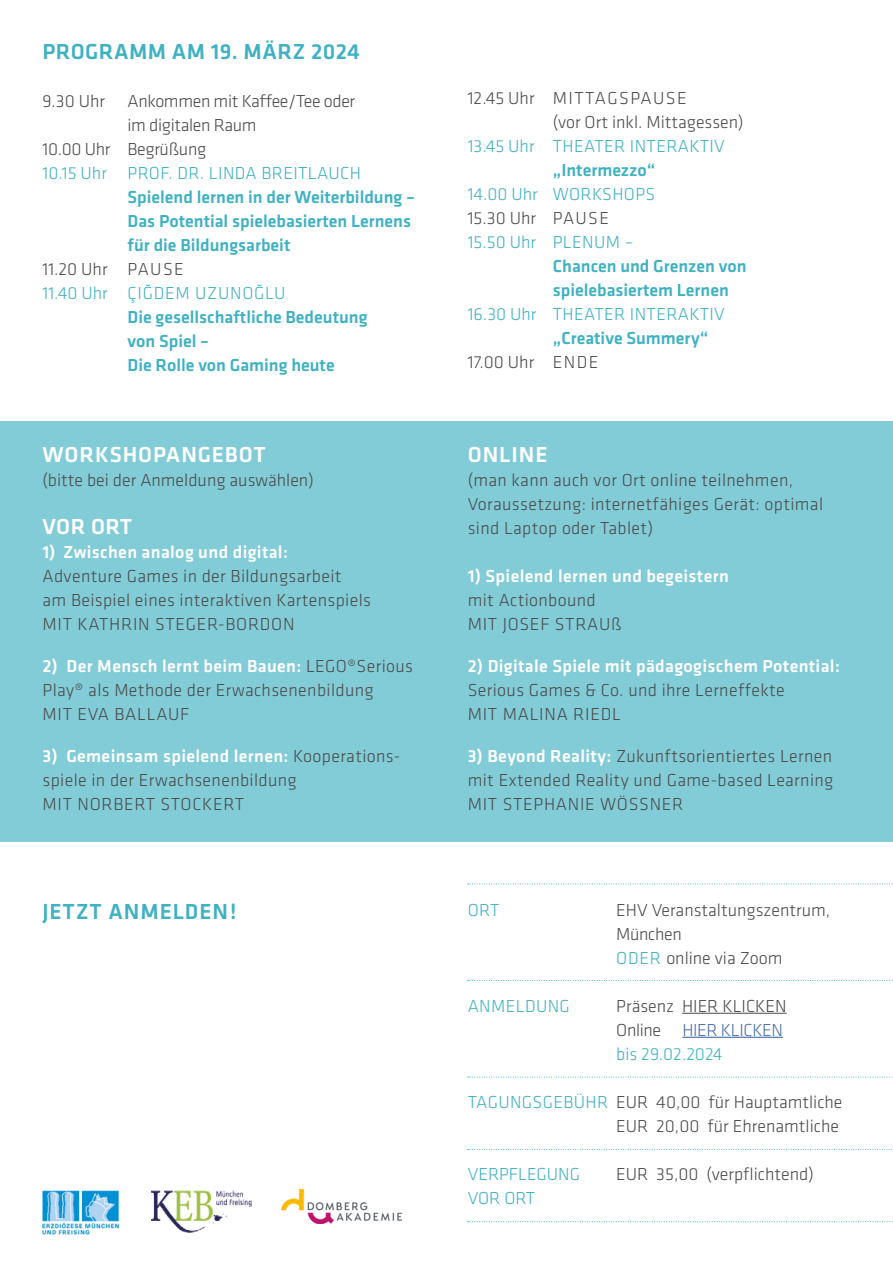
<style>
.page{position:relative;width:893px;height:1263px;background:#fff}
.page>*{position:absolute;margin:0;border:0;box-sizing:border-box;transform-origin:0 0}
.t1{font:500 22.5px "Klavika Basic";letter-spacing:.025em;color:#3eb1c3}
.t2{font:500 22.5px "Klavika Basic";letter-spacing:.04em;color:#fff}
.t3{font:300 18px/24px "Klavika Basic";letter-spacing:.02em;color:#4a4a49}
.t4{font:500 18px/24px "Klavika Basic";color:#3eb1c3}
.t5{font:300 18px/24px "Klavika Basic";color:#4a4a49}
.t6{font:500 18px/24px "Klavika Basic";letter-spacing:.02em;color:#fff}
.t7{font:300 18px "Klavika Basic";letter-spacing:.02em;color:#3eb1c3}
.t8{font:300 18px "Klavika Basic";letter-spacing:.04em;color:#4a4a49}
.t9{font:300 18px "Klavika Basic";letter-spacing:-.02em;color:#4a4a49}
.t10{font:300 18px "Klavika Basic";letter-spacing:.04em;color:#3eb1c3}
.t11{font:300 18px "Klavika Basic";letter-spacing:.075em;color:#4a4a49}
.t12{font:300 18px "Klavika Basic";letter-spacing:-.02em;color:#4a6eaa}
.t13{font:300 18px "Klavika Basic";letter-spacing:-.005em;color:#3eb1c3}
.t14{font:300 18px "Klavika Basic";color:#3eb1c3}
.s1{font-weight:500;color:#fff}
.s2{font-weight:300;color:#4a4a49}
.s3{color:#3eb1c3}
.s4{color:#4a4a49}
</style>
<div class="page">
<div style="left:0;top:421px;width:893px;height:421px;background:#82ccd8"></div>
<hr style="left:682px;top:1013px;width:105px;height:1px;background:#4a4a49">
<hr style="left:682px;top:1037px;width:101px;height:1px;background:#275b9b">
<img style="left:42px;top:1190px;width:78px;height:45px">
<img style="left:151px;top:1190px;width:100px;height:42px">
<img style="left:282px;top:1190px;width:119px;height:33px">
<svg style="left:468px;top:980px;width:425px;height:1px"></svg>
<svg style="left:468px;top:883px;width:425px;height:1px"></svg>
<svg style="left:468px;top:1077px;width:425px;height:1px"></svg>
<svg style="left:468px;top:1149px;width:425px;height:1px"></svg>
<svg style="left:468px;top:1221px;width:425px;height:1px"></svg>
<p class="t1" style="left:43px;top:37px;width:319px">PROGRAMM AM 19. MÄRZ 2024</p>
<p class="t3" style="left:43px;top:89px;width:64px">9.30 Uhr</p>
<p class="t9" style="left:128px;top:91px;width:229px">Ankommen mit Kaffee/Tee oder</p>
<p class="t9" style="left:128px;top:115px;width:131px">im digitalen Raum</p>
<p class="t9" style="left:43px;top:139px;width:165px">10.00 Uhr Begrüßung</p>
<p class="t7" style="left:43px;top:163px;width:320px">10.15 Uhr PROF. DR. LINDA BREITLAUCH</p>
<p class="t4" style="left:128px;top:185px;width:289px">Spielend lernen in der Weiterbildung –<br>Das Potential spielebasierten Lernens für die Bildungsarbeit</p>
<p class="t3" style="left:43px;top:257px;width:143px">11.20 Uhr PAUSE</p>
<p class="t10" style="left:43px;top:283px;width:245px">11.40 Uhr ÇIĞDEM UZUNOĞLU</p>
<p class="t4" style="left:128px;top:305px;width:241px">Die gesellschaftliche Bedeutung</p>
<p class="t4" style="left:128px;top:329px;width:83px">von Spiel –</p>
<p class="t4" style="left:128px;top:353px;width:209px">Die Rolle von Gaming heute</p>
<p class="t2" style="left:43px;top:439px;width:225px">WORKSHOPANGEBOT</p>
<p class="t5" style="left:43px;top:467px;width:273px">(bitte bei der Anmeldung auswählen)</p>
<p class="t2" style="left:43px;top:511px;width:91px">VOR ORT</p>
<p class="t6" style="left:43px;top:539px;width:247px">1) Zwischen analog und digital:</p>
<p class="t3" style="left:43px;top:563px;width:300px">Adventure Games in der Bildungsarbeit</p>
<p class="t3" style="left:43px;top:587px;width:330px">am Beispiel eines interaktiven Kartenspiels</p>
<p class="t8" style="left:43px;top:613px;width:254px">MIT KATHRIN STEGER-BORDON</p>
<p class="t3" style="left:43px;top:653px;width:372px"><span class="s1">2) Der Mensch lernt beim Bauen:</span> LEGO®Serious<br>Play® als Methode der Erwachsenenbildung</p>
<p class="t8" style="left:43px;top:703px;width:148px">MIT EVA BALLAUF</p>
<p class="t3" style="left:43px;top:743px;width:359px"><span class="s1">3) Gemeinsam spielend lernen:</span> Kooperations&shy;spiele in der Erwachsenenbildung</p>
<p class="t8" style="left:43px;top:793px;width:203px">MIT NORBERT STOCKERT</p>
<p class="t11" style="left:468px;top:87px;width:220px">12.45 Uhr MITTAGSPAUSE</p>
<p class="t5" style="left:553px;top:110px;width:192px">(vor Ort inkl. Mittagessen)</p>
<p class="t7" style="left:468px;top:135px;width:259px">13.45 Uhr THEATER INTERAKTIV</p>
<p class="t4" style="left:553px;top:158px;width:104px">„Intermezzo“</p>
<p class="t7" style="left:468px;top:183px;width:189px">14.00 Uhr WORKSHOPS</p>
<p class="t3" style="left:468px;top:206px;width:143px">15.30 Uhr PAUSE</p>
<p class="t7" style="left:468px;top:231px;width:167px">15.50 Uhr PLENUM –</p>
<p class="t4" style="left:553px;top:254px;width:195px">Chancen und Grenzen von</p>
<p class="t4" style="left:553px;top:278px;width:178px">spielebasiertem Lernen</p>
<p class="t7" style="left:468px;top:303px;width:259px">16.30 Uhr THEATER INTERAKTIV</p>
<p class="t4" style="left:553px;top:326px;width:157px">„Creative Summery“</p>
<p class="t3" style="left:468px;top:350px;width:132px">17.00 Uhr ENDE</p>
<p class="t2" style="left:468px;top:439px;width:81px">ONLINE</p>
<p class="t3" style="left:468px;top:467px;width:327px">(man kann auch vor Ort online teilnehmen,</p>
<p class="t3" style="left:468px;top:491px;width:357px">Voraussetzung: internetfähiges Gerät: optimal sind Laptop oder Tablet)</p>
<p class="t6" style="left:468px;top:563px;width:263px">1) Spielend lernen und begeistern</p>
<p class="t3" style="left:468px;top:587px;width:130px">mit Actionbound</p>
<p class="t8" style="left:468px;top:613px;width:156px">MIT JOSEF STRAUß</p>
<p class="t6" style="left:468px;top:653px;width:374px">2) Digitale Spiele mit pädagogischem Potential:<br><span class="s2">Serious Games &amp; Co. und ihre Lerneffekte</span></p>
<p class="t8" style="left:468px;top:703px;width:155px">MIT MALINA RIEDL</p>
<p class="t3" style="left:468px;top:743px;width:367px;text-align:justify"><span class="s1">3) Beyond Reality:</span> Zukunftsorientiertes Lernen mit Extended Reality und Game-based Learning MIT STEPHANIE WÖSSNER</p>
<p class="t1" style="left:43px;top:896px;width:196px">JETZT ANMELDEN!</p>
<p class="t7" style="left:468px;top:899px;width:33px">ORT</p>
<p class="t5" style="left:616px;top:898px;width:215px">EHV Veranstaltungszentrum,<br>München</p>
<p class="t5" style="left:616px;top:946px;width:168px"><span class="s3">ODER</span> online via Zoom</p>
<p class="t7" style="left:468px;top:995px;width:104px">ANMELDUNG</p>
<p class="t5" style="left:616px;top:994px;width:172px">Präsenz HIER KLICKEN</p>
<p class="t12" style="left:616px;top:1019px;width:168px"><span class="s4">Online</span> HIER KLICKEN</p>
<p class="t13" style="left:616px;top:1043px;width:108px">bis 29.02.2024</p>
<p class="t5" style="left:468px;top:1090px;width:376px"><span class="s3">TAGUNGSGEBÜHR</span> EUR 40,00 für Hauptamtliche</p>
<p class="t5" style="left:616px;top:1114px;width:224px">EUR 20,00 für Ehrenamtliche</p>
<p class="t14" style="left:468px;top:1163px;width:114px">VERPFLEGUNG</p>
<p class="t5" style="left:616px;top:1162px;width:199px">EUR 35,00 (verpflichtend)</p>
<p class="t7" style="left:468px;top:1187px;width:69px">VOR ORT</p>
</div>
